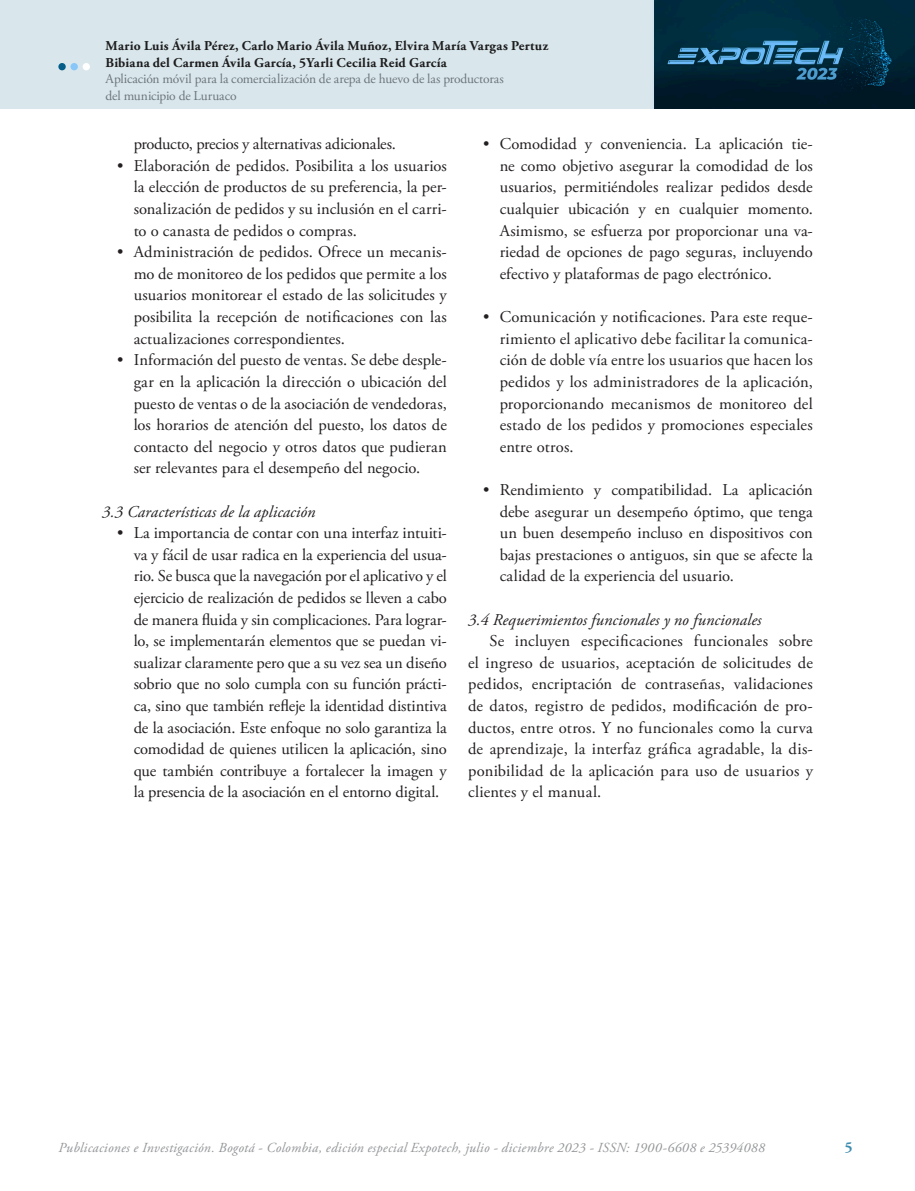
<style>
.page{position:relative;width:915px;height:1191px;background:#fff}
.page>*{position:absolute;margin:0;border:0;box-sizing:border-box;transform-origin:0 0}
.TEXTO_CORRIDO{font:16.5px/21.6px "Adobe Garamond Pro";letter-spacing:-.01em;color:#231f20;text-align:justify}
._3_Subtitulos{font:italic 16.5px "Adobe Garamond Pro";letter-spacing:.005em;color:#231f20}
.t1{font:700 15px "Adobe Garamond Pro";color:#3f8daf}
.t2{font:italic 13.8px "Adobe Garamond Pro";letter-spacing:.02em;color:#939598}
.t3{font:700 13.5px/16.5px "Adobe Garamond Pro";letter-spacing:.015em;color:#231f20}
.t4{font:13.5px/16.5px "Adobe Garamond Pro";letter-spacing:-.01em;color:#808285}
</style>
<div class="page">
<img style="left:0;top:0;width:914px;height:109px">
<div style="left:58px;top:63px;width:8px;height:7px;background:#055e8a;border-radius:50%"></div>
<div style="left:70px;top:63px;width:8px;height:7px;background:#89c7f8;border-radius:50%"></div>
<div style="left:83px;top:63px;width:7px;height:7px;background:#fff;border-radius:50%"></div>
<p class="t3" style="left:106px;top:38px;width:444px">Mario Luis Ávila Pérez, Carlo Mario Ávila Muñoz, Elvira María Vargas Pertuz<br>Bibiana del Carmen Ávila García, 5Yarli Cecilia Reid García</p>
<p class="t4" style="left:106px;top:71px;width:399px">Aplicación móvil para la comercialización de arepa de huevo de las productoras del municipio de Luruaco</p>
<p class="TEXTO_CORRIDO" style="left:134px;top:134px;width:263px">producto, precios y alternativas adicionales.</p>
<p class="TEXTO_CORRIDO" style="left:134px;top:155px;width:314px;text-indent:-16px">• Elaboración de pedidos. Posibilita a los usuarios la elección de productos de su preferencia, la per&shy;sonalización de pedidos y su inclusión en el carri&shy;to o canasta de pedidos o compras.</p>
<p class="TEXTO_CORRIDO" style="left:134px;top:242px;width:314px;text-indent:-16px">• Administración de pedidos. Ofrece un mecanis&shy;mo de monitoreo de los pedidos que permite a los usuarios monitorear el estado de las solicitudes y posibilita la recepción de notificaciones con las actualizaciones correspondientes.</p>
<p class="TEXTO_CORRIDO" style="left:134px;top:350px;width:314px;text-indent:-16px">• Información del puesto de ventas. Se debe desple&shy;gar en la aplicación la dirección o ubicación del puesto de ventas o de la asociación de vendedoras, los horarios de atención del puesto, los datos de contacto del negocio y otros datos que pudieran ser relevantes para el desempeño del negocio.</p>
<p class="_3_Subtitulos" style="left:102px;top:501px;width:215px">3.3 Características de la aplicación</p>
<p class="TEXTO_CORRIDO" style="left:134px;top:523px;width:315px;text-indent:-16px">• La importancia de contar con una interfaz intuiti&shy;va y fácil de usar radica en la experiencia del usua&shy;rio. Se busca que la navegación por el aplicativo y el ejercicio de realización de pedidos se lleven a cabo de manera fluida y sin complicaciones. Para lograr&shy;lo, se implementarán elementos que se puedan vi&shy;sualizar claramente pero que a su vez sea un diseño sobrio que no solo cumpla con su función prácti&shy;ca, sino que también refleje la identidad distintiva de la asociación. Este enfoque no solo garantiza la comodidad de quienes utilicen la aplicación, sino que también contribuye a fortalecer la imagen y la presencia de la asociación en el entorno digital.</p>
<p class="TEXTO_CORRIDO" style="left:499px;top:134px;width:314px;text-indent:-16px">• Comodidad y conveniencia. La aplicación tie&shy;ne como objetivo asegurar la comodidad de los usuarios, permitiéndoles realizar pedidos desde cualquier ubicación y en cualquier momento.<br>Asimismo, se esfuerza por proporcionar una va&shy;riedad de opciones de pago seguras, incluyendo efectivo y plataformas de pago electrónico.</p>
<p class="TEXTO_CORRIDO" style="left:499px;top:307px;width:314px;text-indent:-16px">• Comunicación y notificaciones. Para este reque&shy;rimiento el aplicativo debe facilitar la comunica&shy;ción de doble vía entre los usuarios que hacen los pedidos y los administradores de la aplicación, proporcionando mecanismos de monitoreo del estado de los pedidos y promociones especiales entre otros.</p>
<p class="TEXTO_CORRIDO" style="left:499px;top:479px;width:315px;text-indent:-16px">• Rendimiento y compatibilidad. La aplicación debe asegurar un desempeño óptimo, que tenga un buen desempeño incluso en dispositivos con bajas prestaciones o antiguos, sin que se afecte la calidad de la experiencia del usuario.</p>
<p class="_3_Subtitulos" style="left:468px;top:609px;width:295px">3.4 Requerimientos funcionales y no funcionales</p>
<p class="TEXTO_CORRIDO" style="left:468px;top:631px;width:346px;text-indent:21px">Se incluyen especificaciones funcionales sobre el ingreso de usuarios, aceptación de solicitudes de pedidos, encriptación de contraseñas, validaciones de datos, registro de pedidos, modificación de pro&shy;ductos, entre otros. Y no funcionales como la curva de aprendizaje, la interfaz gráfica agradable, la dis&shy;ponibilidad de la aplicación para uso de usuarios y clientes y el manual.</p>
<p class="t2" style="left:58px;top:1139px;width:708px">Publicaciones e Investigación. Bogotá - Colombia, edición especial Expotech, julio - diciembre 2023 - ISSN: 1900-6608 e 25394088</p>
<p class="t1" style="left:844px;top:1138px;width:9px">5</p>
</div>
